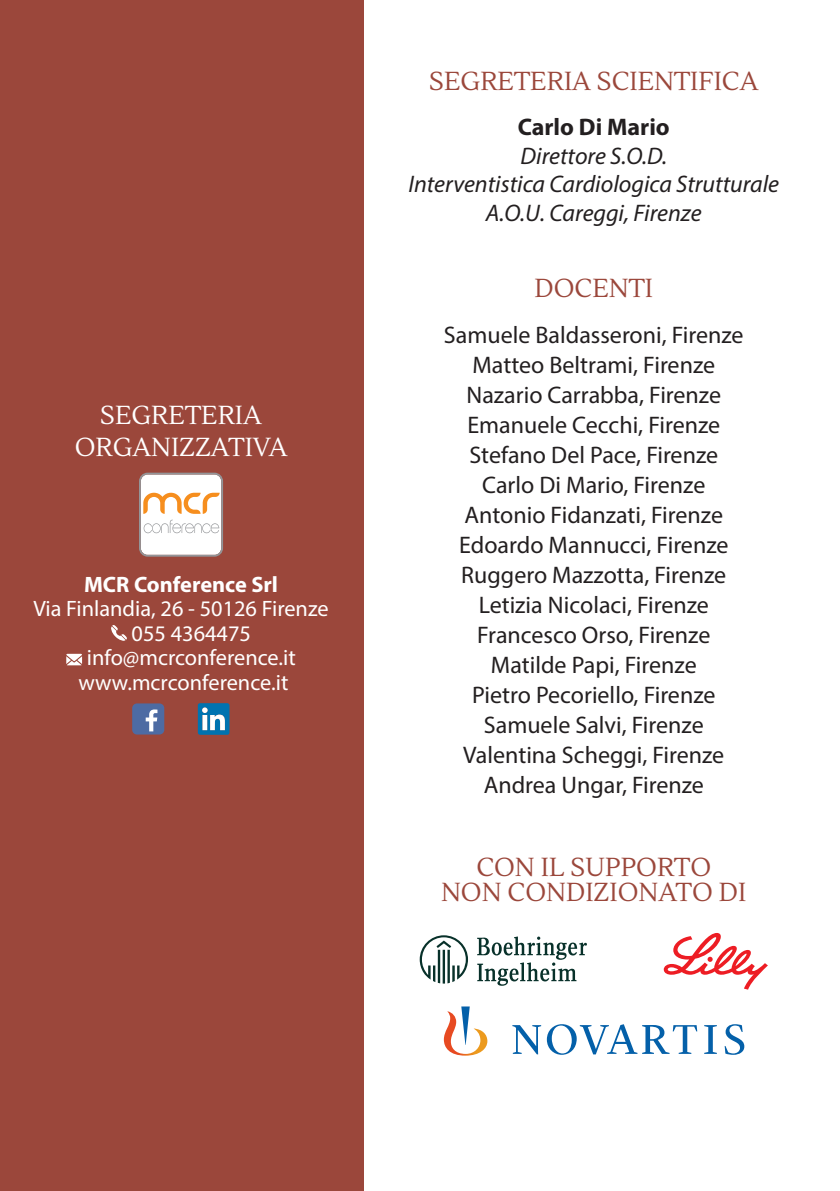
<style>
.page{position:relative;width:840px;height:1191px;background:#fff}
.page>*{position:absolute;margin:0;border:0;box-sizing:border-box;transform-origin:0 0}
.t1{font:26px "Lustria";color:#9b473b}
.t2{font:26px "Lustria";color:#fff}
.t3{font:24px "Myriad Pro";color:#231f20}
.t4{font:italic 24px "Myriad Pro";color:#231f20}
.t5{font:700 24px "Myriad Pro";color:#231f20}
.t6{font:22.4px "Myriad Pro";color:#fff}
.t7{font:700 22.4px "Myriad Pro";color:#fff}
</style>
<div class="page">
<div style="left:0;top:0;width:363px;height:1191px;background:#9b473b"></div>
<svg style="left:111px;top:625px;width:16px;height:16px"></svg>
<svg style="left:66px;top:654px;width:16px;height:11px"></svg>
<svg style="left:139px;top:472px;width:84px;height:84px;background:#f1e6dc"></svg>
<div style="left:132px;top:703px;width:32px;height:31px;background:#4d6ba3;border-radius:5px"></div>
<svg style="left:146px;top:709px;width:11px;height:22px"></svg>
<svg style="left:198px;top:703px;width:31px;height:32px"></svg>
<svg style="left:443px;top:1006px;width:300px;height:49px"></svg>
<svg style="left:663px;top:933px;width:104px;height:56px"></svg>
<svg style="left:419px;top:935px;width:49px;height:48px"></svg>
<svg style="left:477px;top:936px;width:109px;height:49px"></svg>
<p class="t2" style="left:100px;top:399px;width:163px">SEGRETERIA</p>
<p class="t2" style="left:75px;top:431px;width:214px">ORGANIZZATIVA</p>
<p class="t7" style="left:84px;top:569px;width:195px">MCR Conference Srl</p>
<p class="t6" style="left:33px;top:595px;width:296px">Via Finlandia, 26 - 50126 Firenze</p>
<p class="t6" style="left:131px;top:619px;width:121px">055 4364475</p>
<p class="t6" style="left:87px;top:644px;width:210px">info@mcrconference.it</p>
<p class="t6" style="left:78px;top:668px;width:211px">www.mcrconference.it</p>
<p class="t1" style="left:429px;top:65px;width:330px">SEGRETERIA SCIENTIFICA</p>
<p class="t5" style="left:517px;top:111px;width:153px">Carlo Di Mario</p>
<p class="t4" style="left:520px;top:141px;width:148px">Direttore S.O.D.</p>
<p class="t4" style="left:408px;top:170px;width:372px">Interventistica Cardiologica Strutturale</p>
<p class="t4" style="left:485px;top:198px;width:217px">A.O.U. Careggi, Firenze</p>
<p class="t1" style="left:534px;top:272px;width:120px">DOCENTI</p>
<p class="t3" style="left:443px;top:320px;width:301px">Samuele Baldasseroni, Firenze</p>
<p class="t3" style="left:472px;top:350px;width:244px">Matteo Beltrami, Firenze</p>
<p class="t3" style="left:466px;top:380px;width:256px">Nazario Carrabba, Firenze</p>
<p class="t3" style="left:467px;top:410px;width:254px">Emanuele Cecchi, Firenze</p>
<p class="t3" style="left:469px;top:440px;width:250px">Stefano Del Pace, Firenze</p>
<p class="t3" style="left:482px;top:470px;width:224px">Carlo Di Mario, Firenze</p>
<p class="t3" style="left:464px;top:500px;width:260px">Antonio Fidanzati, Firenze</p>
<p class="t3" style="left:459px;top:530px;width:271px">Edoardo Mannucci, Firenze</p>
<p class="t3" style="left:461px;top:560px;width:266px">Ruggero Mazzotta, Firenze</p>
<p class="t3" style="left:478px;top:590px;width:231px">Letizia Nicolaci, Firenze</p>
<p class="t3" style="left:477px;top:620px;width:234px">Francesco Orso, Firenze</p>
<p class="t3" style="left:490px;top:650px;width:207px">Matilde Papi, Firenze</p>
<p class="t3" style="left:472px;top:680px;width:245px">Pietro Pecoriello, Firenze</p>
<p class="t3" style="left:483px;top:710px;width:221px">Samuele Salvi, Firenze</p>
<p class="t3" style="left:463px;top:740px;width:262px">Valentina Scheggi, Firenze</p>
<p class="t3" style="left:483px;top:770px;width:221px">Andrea Ungar, Firenze</p>
<p class="t1" style="left:476px;top:850px;width:236px">CON IL SUPPORTO</p>
<p class="t1" style="left:441px;top:875px;width:306px">NON CONDIZIONATO DI</p>
</div>
